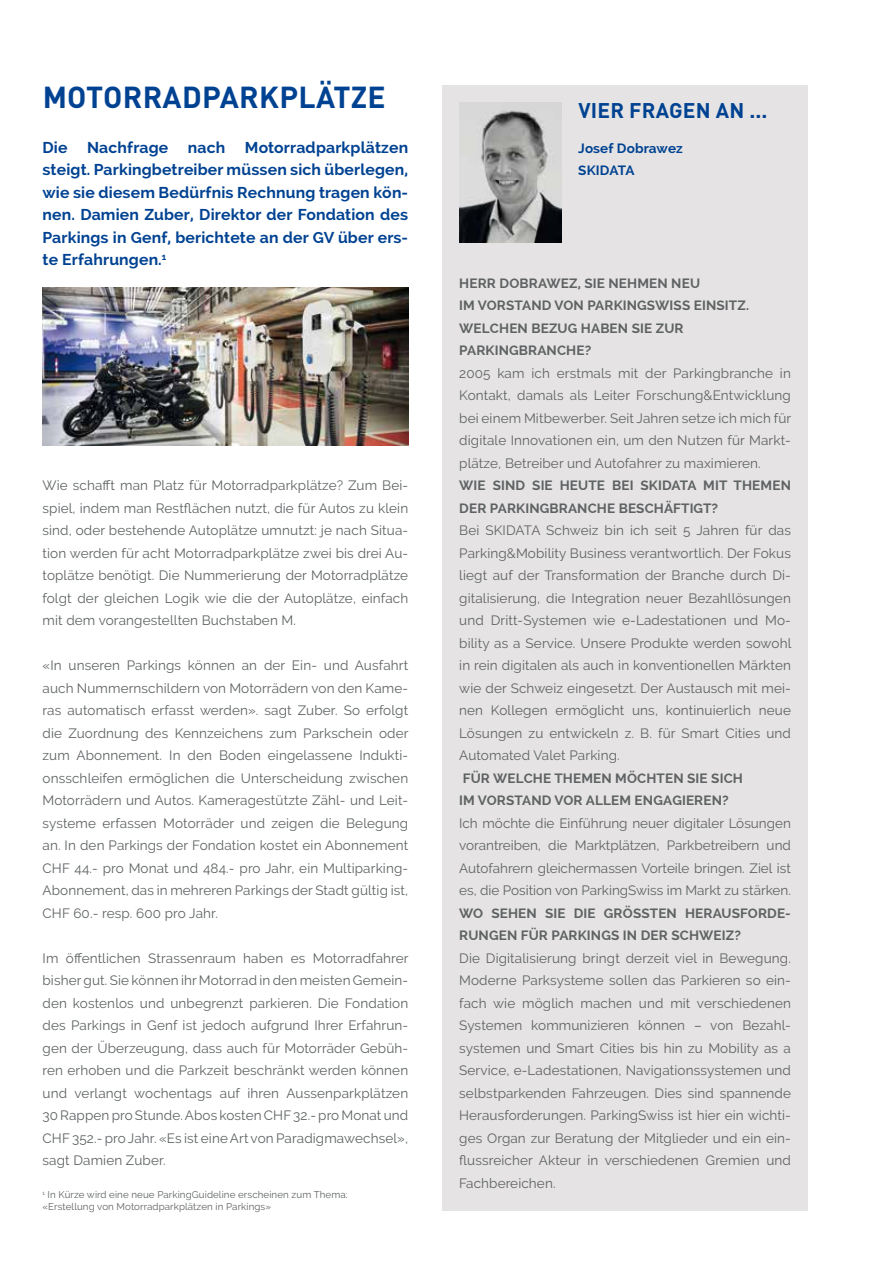
<style>
.page{position:relative;width:893px;height:1263px;background:#fff}
.page>*{position:absolute;margin:0;border:0;box-sizing:border-box;transform-origin:0 0}
.t1{font:700 30px "DINOT";letter-spacing:.01em;color:#004292}
.t2{font:700 21px "DINOT";letter-spacing:.01em;color:#004292}
.t3{font:700 15.75px/22.5px "Raleway";letter-spacing:.01em;color:#004292;text-align:justify}
.t4{font:13.5px/22.5px "Raleway";letter-spacing:.01em;color:#5e6263;text-align:justify}
.t5{font:700 13.5px/22.5px "Raleway";letter-spacing:.01em;color:#5e6263}
.t6{font:700 13.5px/22.5px "Raleway";letter-spacing:.01em;color:#004292}
.t7{font:9.75px/11.7px "Raleway";letter-spacing:.01em;color:#5e6263}
</style>
<div class="page">
<img style="left:43px;top:288px;width:365px;height:157px">
<div style="left:442px;top:85px;width:366px;height:1125px;background:#e5e3e3"></div>
<img style="left:459px;top:102px;width:102px;height:141px">
<h1 class="t1" style="left:43px;top:78px;width:345px">MOTORRADPARKPLÄTZE</h1>
<p class="t3" style="left:43px;top:136px;width:367px">Die Nachfrage nach Motorradparkplätzen steigt. Parkingbetreiber müssen sich überlegen, wie sie diesem Bedürfnis Rechnung tragen kön&shy;nen. Damien Zuber, Direktor der Fondation des Parkings in Genf, berichtete an der GV über ers&shy;te Erfahrungen.<sup>1</sup></p>
<p class="t4" style="left:43px;top:474px;width:367px">Wie schafft man Platz für Motorradparkplätze? Zum Bei&shy;spiel, indem man Restflächen nutzt, die für Autos zu klein sind, oder bestehende Autoplätze umnutzt: je nach Situa&shy;tion werden für acht Motorradparkplätze zwei bis drei Au&shy;toplätze benötigt. Die Nummerierung der Motorradplätze folgt der gleichen Logik wie die der Autoplätze, einfach mit dem vorangestellten Buchstaben M.</p>
<p class="t4" style="left:43px;top:654px;width:367px">«In unseren Parkings können an der Ein- und Ausfahrt auch Nummernschildern von Motorrädern von den Kame&shy;ras automatisch erfasst werden». sagt Zuber. So erfolgt die Zuordnung des Kennzeichens zum Parkschein oder zum Abonnement. In den Boden eingelassene Indukti&shy;onsschleifen ermöglichen die Unterscheidung zwischen Motorrädern und Autos. Kameragestützte Zähl- und Leit&shy;systeme erfassen Motorräder und zeigen die Belegung an. In den Parkings der Fondation kostet ein Abonnement CHF 44.- pro Monat und 484.- pro Jahr, ein Multiparking-Abonnement, das in mehreren Parkings der Stadt gültig ist, CHF 60.- resp. 600 pro Jahr.</p>
<p class="t4" style="left:43px;top:947px;width:367px">Im öffentlichen Strassenraum haben es Motorradfahrer bisher gut. Sie können ihr Motorrad in den meisten Gemein&shy;den kostenlos und unbegrenzt parkieren. Die Fondation des Parkings in Genf ist jedoch aufgrund Ihrer Erfahrun&shy;gen der Überzeugung, dass auch für Motorräder Gebüh&shy;ren erhoben und die Parkzeit beschränkt werden können und verlangt wochentags auf ihren Aussenparkplätzen 30 Rappen pro Stunde. Abos kosten CHF 32.- pro Monat und CHF 352.- pro Jahr. «Es ist eine Art von Paradigmawechsel», sagt Damien Zuber.</p>
<p class="t7" style="left:43px;top:1189px;width:307px"><sup>1</sup> In Kürze wird eine neue ParkingGuideline erscheinen zum Thema: «Erstellung von Motorradparkplätzen in Parkings»</p>
<h2 class="t2" style="left:578px;top:97px;width:190px">VIER FRAGEN AN ...</h2>
<p class="t6" style="left:578px;top:137px;width:106px">Josef Dobrawez<br>SKIDATA</p>
<p class="t5" style="left:459px;top:272px;width:291px">HERR DOBRAWEZ, SIE NEHMEN NEU<br>IM VORSTAND VON PARKINGSWISS EINSITZ.<br>WELCHEN BEZUG HABEN SIE ZUR<br>PARKINGBRANCHE?</p>
<p class="t4" style="left:459px;top:362px;width:333px">2005 kam ich erstmals mit der Parkingbranche in Kontakt, damals als Leiter Forschung&amp;Entwicklung bei einem Mitbewerber. Seit Jahren setze ich mich für digitale Innovationen ein, um den Nutzen für Markt&shy;plätze, Betreiber und Autofahrer zu maximieren.</p>
<p class="t5" style="left:459px;top:474px;width:333px">WIE SIND SIE HEUTE BEI SKIDATA MIT THEMEN<br>DER PARKINGBRANCHE BESCHÄFTIGT?</p>
<p class="t4" style="left:459px;top:519px;width:334px">Bei SKIDATA Schweiz bin ich seit 5 Jahren für das Parking&amp;Mobility Business verantwortlich. Der Fokus liegt auf der Transformation der Branche durch Di&shy;gitalisierung, die Integration neuer Bezahllösungen und Dritt-Systemen wie e-Ladestationen und Mo&shy;bility as a Service. Unsere Produkte werden sowohl in rein digitalen als auch in konventionellen Märkten wie der Schweiz eingesetzt. Der Austausch mit mei&shy;nen Kollegen ermöglicht uns, kontinuierlich neue Lösungen zu entwickeln z. B. für Smart Cities und Automated Valet Parking.</p>
<p class="t5" style="left:459px;top:767px;width:285px">FÜR WELCHE THEMEN MÖCHTEN SIE SICH<br>IM VORSTAND VOR ALLEM ENGAGIEREN?</p>
<p class="t4" style="left:459px;top:812px;width:333px">Ich möchte die Einführung neuer digitaler Lösungen vorantreiben, die Marktplätzen, Parkbetreibern und Autofahrern gleichermassen Vorteile bringen. Ziel ist es, die Position von ParkingSwiss im Markt zu stärken.</p>
<p class="t5" style="left:459px;top:902px;width:333px">WO SEHEN SIE DIE GRÖSSTEN HERAUSFORDE-<br>RUNGEN FÜR PARKINGS IN DER SCHWEIZ?</p>
<p class="t4" style="left:459px;top:947px;width:333px">Die Digitalisierung bringt derzeit viel in Bewegung.<br>Moderne Parksysteme sollen das Parkieren so ein&shy;fach wie möglich machen und mit verschiedenen Systemen kommunizieren können – von Bezahl&shy;systemen und Smart Cities bis hin zu Mobility as a Service, e-Ladestationen, Navigationssystemen und selbstparkenden Fahrzeugen. Dies sind spannende Herausforderungen. ParkingSwiss ist hier ein wichti&shy;ges Organ zur Beratung der Mitglieder und ein ein&shy;flussreicher Akteur in verschiedenen Gremien und Fachbereichen.</p>
</div>
